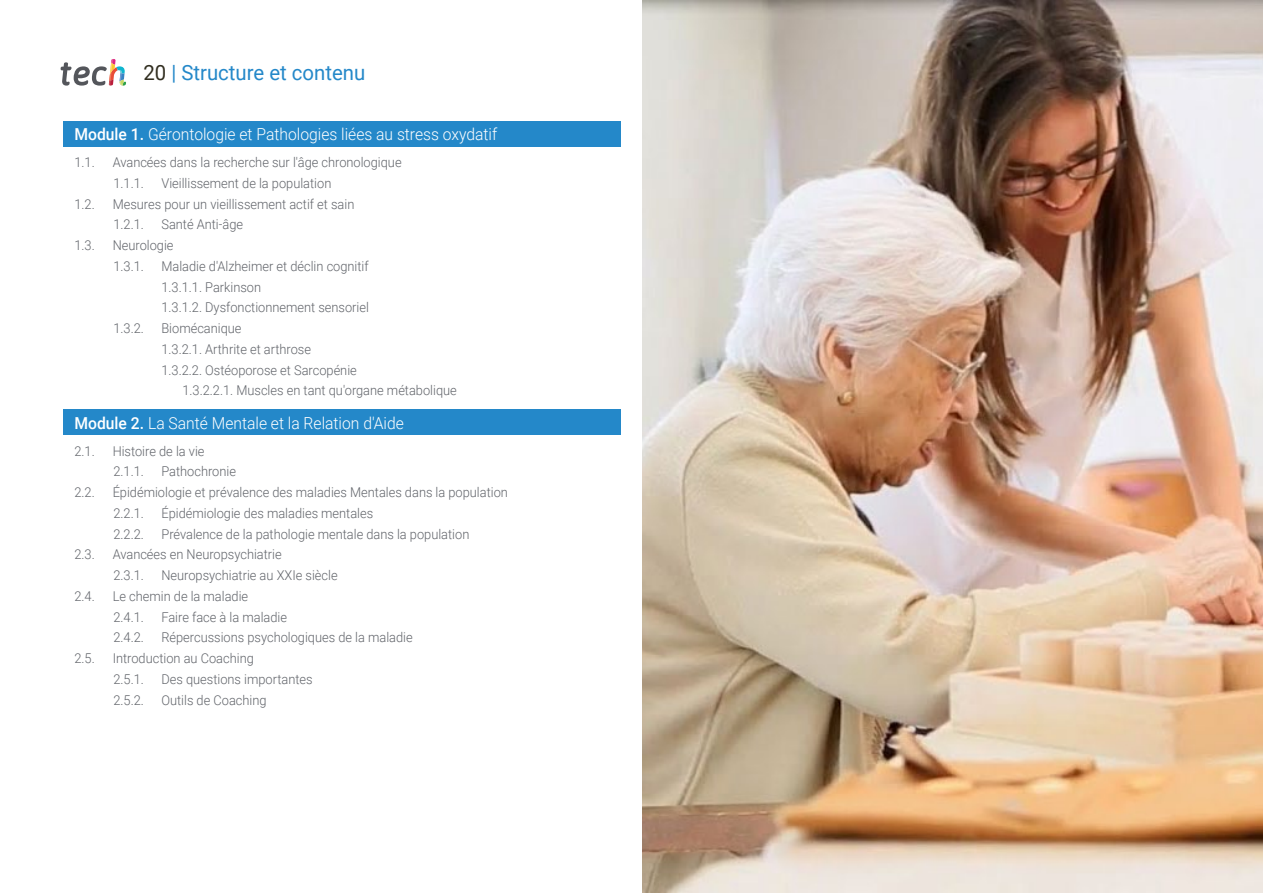
<style>
.page{position:relative;width:1263px;height:893px;background:#fff}
.page>*{position:absolute;margin:0;border:0;box-sizing:border-box;transform-origin:0 0}
.t1{font:21px "Roboto";color:#2488c9}
.t2{font:300 16.5px "Roboto";color:#fff;scale:.95 1}
.t3{font:300 13.5px/20.7px "Roboto";color:#61646a;scale:.95 1}
.s1{color:#312e20}
.s2{font-weight:500}
</style>
<div class="page">
<div style="left:63px;top:121px;width:558px;height:25px;background:#2488c9"></div>
<div style="left:63px;top:410px;width:558px;height:25px;background:#2488c9"></div>
<img style="left:642px;top:0;width:621px;height:893px">
<svg style="left:61px;top:59px;width:65px;height:27px"></svg>
<h1 class="t1" style="left:144px;top:57px;width:223px"><span class="s1">20</span> | Structure et contenu</h1>
<p class="t2" style="left:74px;top:123px;width:447px"><span class="s2">Module 1.</span> Gérontologie et Pathologies liées au stress oxydatif</p>
<p class="t3" style="left:74px;top:151px;width:23px">1.1.</p>
<p class="t3" style="left:113px;top:151px;width:306px">Avancées dans la recherche sur l'âge chronologique<br>1.1.1.</p>
<p class="t3" style="left:161px;top:172px;width:180px">Vieillissement de la population</p>
<p class="t3" style="left:74px;top:193px;width:23px">1.2.</p>
<p class="t3" style="left:113px;top:193px;width:256px">Mesures pour un vieillissement actif et sain<br>1.2.1.</p>
<p class="t3" style="left:161px;top:214px;width:88px">Santé Anti-âge</p>
<p class="t3" style="left:74px;top:234px;width:23px">1.3.</p>
<p class="t3" style="left:113px;top:234px;width:66px">Neurologie<br>1.3.1.</p>
<p class="t3" style="left:161px;top:255px;width:220px">Maladie d'Alzheimer et déclin cognitif<br>1.3.1.1. Parkinson<br>1.3.1.2. Dysfonctionnement sensoriel</p>
<p class="t3" style="left:113px;top:317px;width:34px">1.3.2.</p>
<p class="t3" style="left:161px;top:317px;width:86px">Biomécanique</p>
<p class="t3" style="left:161px;top:338px;width:159px">1.3.2.1. Arthrite et arthrose</p>
<p class="t3" style="left:161px;top:359px;width:207px">1.3.2.2. Ostéoporose et Sarcopénie</p>
<p class="t3" style="left:182px;top:380px;width:290px">1.3.2.2.1. Muscles en tant qu'organe métabolique</p>
<p class="t2" style="left:74px;top:411px;width:348px"><span class="s2">Module 2.</span> La Santé Mentale et la Relation d'Aide</p>
<p class="t3" style="left:74px;top:440px;width:23px">2.1.</p>
<p class="t3" style="left:113px;top:440px;width:98px">Histoire de la vie<br>2.1.1.</p>
<p class="t3" style="left:161px;top:461px;width:80px">Pathochronie</p>
<p class="t3" style="left:74px;top:481px;width:23px">2.2.</p>
<p class="t3" style="left:113px;top:481px;width:417px">Épidémiologie et prévalence des maladies Mentales dans la population<br>2.2.1.</p>
<p class="t3" style="left:161px;top:502px;width:225px">Épidémiologie des maladies mentales</p>
<p class="t3" style="left:113px;top:523px;width:34px">2.2.2.</p>
<p class="t3" style="left:161px;top:523px;width:326px">Prévalence de la pathologie mentale dans la population</p>
<p class="t3" style="left:74px;top:544px;width:23px">2.3.</p>
<p class="t3" style="left:113px;top:544px;width:179px">Avancées en Neuropsychiatrie<br>2.3.1.</p>
<p class="t3" style="left:161px;top:564px;width:187px">Neuropsychiatrie au XXIe siècle</p>
<p class="t3" style="left:74px;top:585px;width:23px">2.4.</p>
<p class="t3" style="left:113px;top:585px;width:144px">Le chemin de la maladie<br>2.4.1.</p>
<p class="t3" style="left:161px;top:606px;width:134px">Faire face à la maladie</p>
<p class="t3" style="left:113px;top:627px;width:34px">2.4.2.</p>
<p class="t3" style="left:161px;top:627px;width:266px">Répercussions psychologiques de la maladie</p>
<p class="t3" style="left:74px;top:647px;width:23px">2.5.</p>
<p class="t3" style="left:113px;top:647px;width:150px">Introduction au Coaching<br>2.5.1.</p>
<p class="t3" style="left:161px;top:668px;width:161px">Des questions importantes</p>
<p class="t3" style="left:113px;top:689px;width:34px">2.5.2.</p>
<p class="t3" style="left:161px;top:689px;width:112px">Outils de Coaching</p>
</div>
